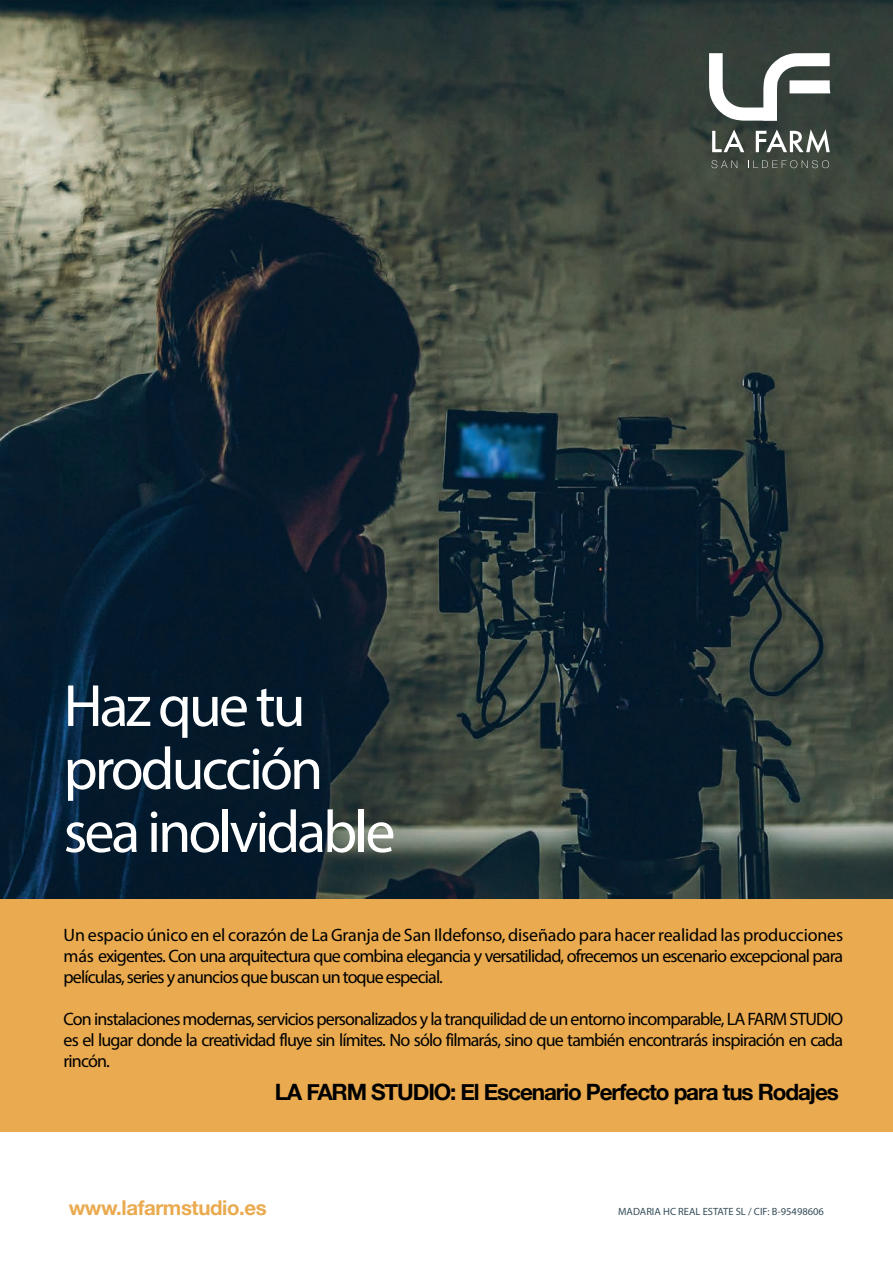
<style>
.page{position:relative;width:893px;height:1263px;background:#fff}
.page>*{position:absolute;margin:0;border:0;box-sizing:border-box;transform-origin:0 0}
.t1{font:60px/63px "Myriad Pro";letter-spacing:-.05em;color:#fff}
.t2{font:700 22.5px "Helvetica Neue";letter-spacing:-.05em;color:#000}
.t3{font:700 20.4px "Helvetica Neue";letter-spacing:-.02em;color:#eaaa4f}
.t4{font:18px/21px "Myriad Pro";letter-spacing:-.05em;color:#000;text-align:justify}
.t5{font:10.5px "Myriad Pro";color:#344d59}
</style>
<div class="page">
<img style="left:0;top:0;width:893px;height:899px">
<svg style="left:709px;top:53px;width:121px;height:68px"></svg>
<svg style="left:712px;top:129px;width:32px;height:23px"></svg>
<svg style="left:756px;top:129px;width:74px;height:24px"></svg>
<svg style="left:711px;top:160px;width:26px;height:8px"></svg>
<svg style="left:748px;top:160px;width:81px;height:8px"></svg>
<div style="left:0;top:899px;width:893px;height:232px;background:#eaaa4f"></div>
<h1 class="t1" style="left:64px;top:673px;width:333px">Haz que tu producción sea inolvidable</h1>
<p class="t4" style="left:64px;top:924px;width:781px">Un espacio único en el corazón de La Granja de San Ildefonso, diseñado para hacer realidad las producciones más exigentes. Con una arquitectura que combina elegancia y versatilidad, ofrecemos un escenario excepcional para películas, series y anuncios que buscan un toque especial.</p>
<p class="t4" style="left:64px;top:1008px;width:781px">Con instalaciones modernas, servicios personalizados y la tranquilidad de un entorno incomparable, LA FARM STUDIO es el lugar donde la creatividad fluye sin límites. No sólo filmarás, sino que también encontrarás inspiración en cada rincón.</p>
<p class="t2" style="left:275px;top:1075px;width:566px">LA FARM STUDIO: El Escenario Perfecto para tus Rodajes</p>
<p class="t3" style="left:69px;top:1191px;width:199px">www.lafarmstudio.es</p>
<p class="t5" style="left:618px;top:1205px;width:207px">MADARIA HC REAL ESTATE SL / CIF: B-95498606</p>
</div>
